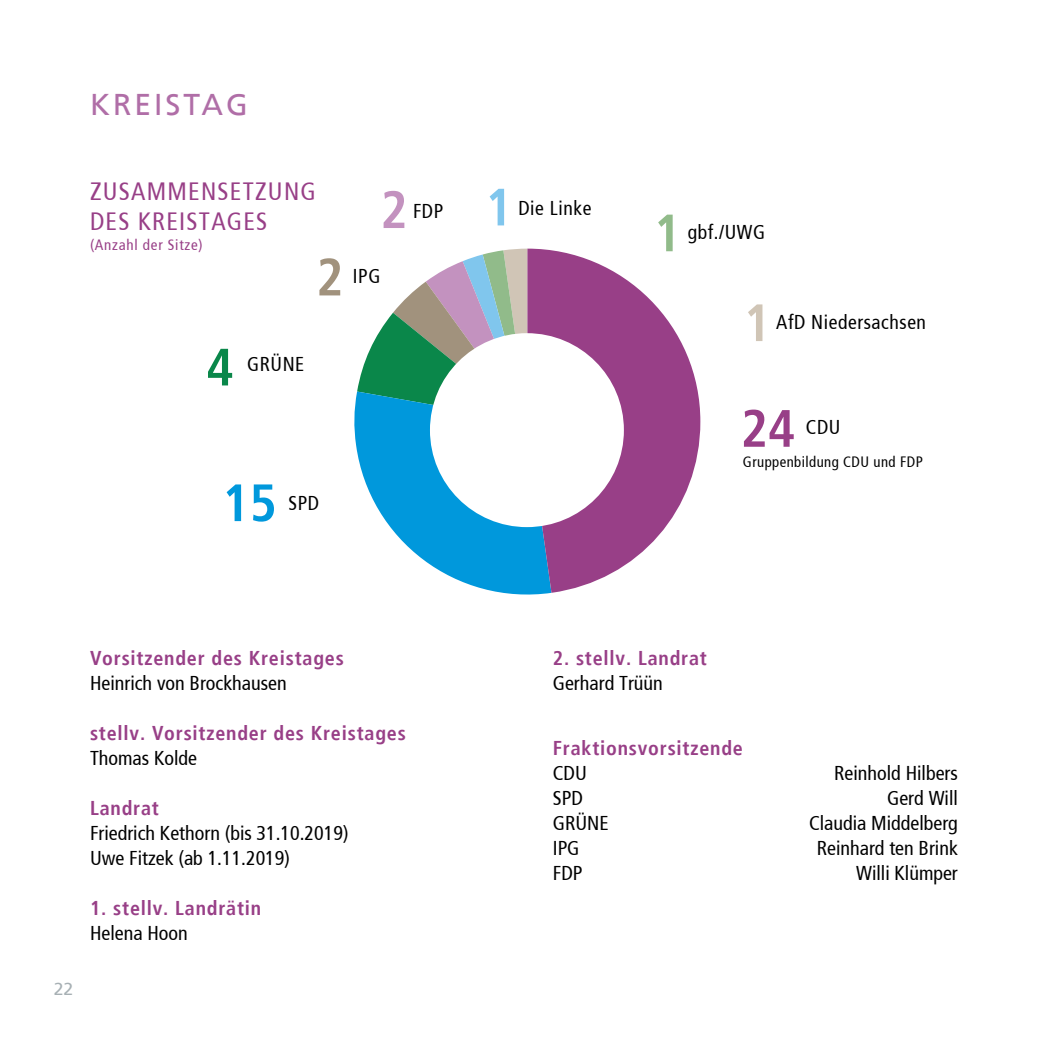
<style>
.page{position:relative;width:1049px;height:1049px;background:#fff}
.page>*{position:absolute;margin:0;border:0;box-sizing:border-box;transform-origin:0 0}
.t1{font:700 condensed 52.5px "Frutiger";color:#983f87}
.t2{font:700 condensed 52.5px "Frutiger";color:#0098dc}
.t3{font:700 condensed 52.5px "Frutiger";color:#0a874a}
.t4{font:700 condensed 52.5px "Frutiger";color:#a1927d}
.t5{font:700 condensed 52.5px "Frutiger";color:#c392bf}
.t6{font:700 condensed 52.5px "Frutiger";color:#80c6ed}
.t7{font:700 condensed 52.5px "Frutiger";color:#91bb8a}
.t8{font:700 condensed 52.5px "Frutiger";color:#d0c5b6}
.t9{font:30px "Frutiger";letter-spacing:.1em;color:#b06ea7}
.t10{font:condensed 25px/30px "Frutiger";letter-spacing:.05em;color:#983f87}
.t11{font:condensed 20px/25px "Frutiger";color:#000}
.t12{font:700 condensed 20px "Frutiger";letter-spacing:.04em;color:#983f87}
.t13{font:condensed 20px "Frutiger";letter-spacing:.03em;color:#000}
.t14{font:17.5px "Frutiger";color:#a7b0b4}
.t15{font:condensed 15px "Frutiger";letter-spacing:.03em;color:#000}
.t16{font:condensed 15px "Frutiger";letter-spacing:.05em;color:#983f87}
</style>
<div class="page">
<svg style="left:354px;top:249px;width:196px;height:346px"></svg>
<svg style="left:527px;top:249px;width:173px;height:344px;fill:#983f87"></svg>
<div style="left:430px;top:333px;width:194px;height:194px;background:#fff;border-radius:50%"></div>
<h2 class="t9" style="left:90px;top:91px;width:159px">KREISTAG</h2>
<p class="t10" style="left:90px;top:178px;width:227px">ZUSAMMENSETZUNG<br>DES KREISTAGES</p>
<p class="t16" style="left:90px;top:238px;width:114px">(Anzahl der Sitze)</p>
<h1 class="t5" style="left:380px;top:187px;width:29px">2</h1>
<h1 class="t4" style="left:316px;top:254px;width:29px">2</h1>
<p class="t11" style="left:353px;top:265px;width:29px">IPG</p>
<p class="t11" style="left:413px;top:200px;width:32px">FDP</p>
<h1 class="t3" style="left:206px;top:344px;width:29px">4</h1>
<p class="t11" style="left:247px;top:353px;width:59px">GRÜNE</p>
<h1 class="t2" style="left:222px;top:480px;width:56px">15</h1>
<p class="t11" style="left:289px;top:492px;width:32px">SPD</p>
<h1 class="t6" style="left:485px;top:184px;width:29px">1</h1>
<p class="t13" style="left:518px;top:199px;width:74px">Die Linke</p>
<h1 class="t7" style="left:654px;top:210px;width:29px">1</h1>
<p class="t11" style="left:688px;top:221px;width:79px">gbf./UWG</p>
<h1 class="t8" style="left:744px;top:300px;width:29px">1</h1>
<p class="t13" style="left:776px;top:313px;width:151px">AfD Niedersachsen</p>
<h1 class="t1" style="left:741px;top:405px;width:56px">24</h1>
<p class="t11" style="left:806px;top:416px;width:36px">CDU</p>
<p class="t15" style="left:743px;top:456px;width:181px">Gruppenbildung CDU und FDP</p>
<p class="t14" style="left:54px;top:981px;width:21px">22</p>
<p class="t12" style="left:90px;top:649px;width:255px">Vorsitzender des Kreistages</p>
<p class="t11" style="left:90px;top:672px;width:198px">Heinrich von Brockhausen</p>
<p class="t12" style="left:90px;top:724px;width:317px">stellv. Vorsitzender des Kreistages</p>
<p class="t11" style="left:90px;top:747px;width:109px">Thomas Kolde</p>
<p class="t12" style="left:90px;top:799px;width:70px">Landrat</p>
<p class="t11" style="left:90px;top:822px;width:260px">Friedrich Kethorn (bis 31.10.2019)<br>Uwe Fitzek (ab 1.11.2019)</p>
<p class="t12" style="left:90px;top:899px;width:173px">1. stellv. Landrätin</p>
<p class="t11" style="left:90px;top:922px;width:99px">Helena Hoon</p>
<p class="t12" style="left:553px;top:649px;width:156px">2. stellv. Landrat</p>
<p class="t11" style="left:553px;top:672px;width:111px">Gerhard Trüün</p>
<p class="t12" style="left:553px;top:739px;width:192px">Fraktionsvorsitzende</p>
<p class="t11" style="left:553px;top:762px;width:36px">CDU</p>
<p class="t11" style="left:834px;top:762px;width:125px">Reinhold Hilbers</p>
<p class="t11" style="left:553px;top:787px;width:31px">SPD</p>
<p class="t11" style="left:887px;top:787px;width:72px">Gerd Will</p>
<p class="t11" style="left:553px;top:812px;width:57px">GRÜNE</p>
<p class="t11" style="left:809px;top:812px;width:150px">Claudia Middelberg</p>
<p class="t11" style="left:553px;top:837px;width:28px">IPG</p>
<p class="t11" style="left:817px;top:837px;width:143px">Reinhard ten Brink</p>
<p class="t11" style="left:553px;top:862px;width:31px">FDP</p>
<p class="t11" style="left:856px;top:862px;width:103px">Willi Klümper</p>
</div>
